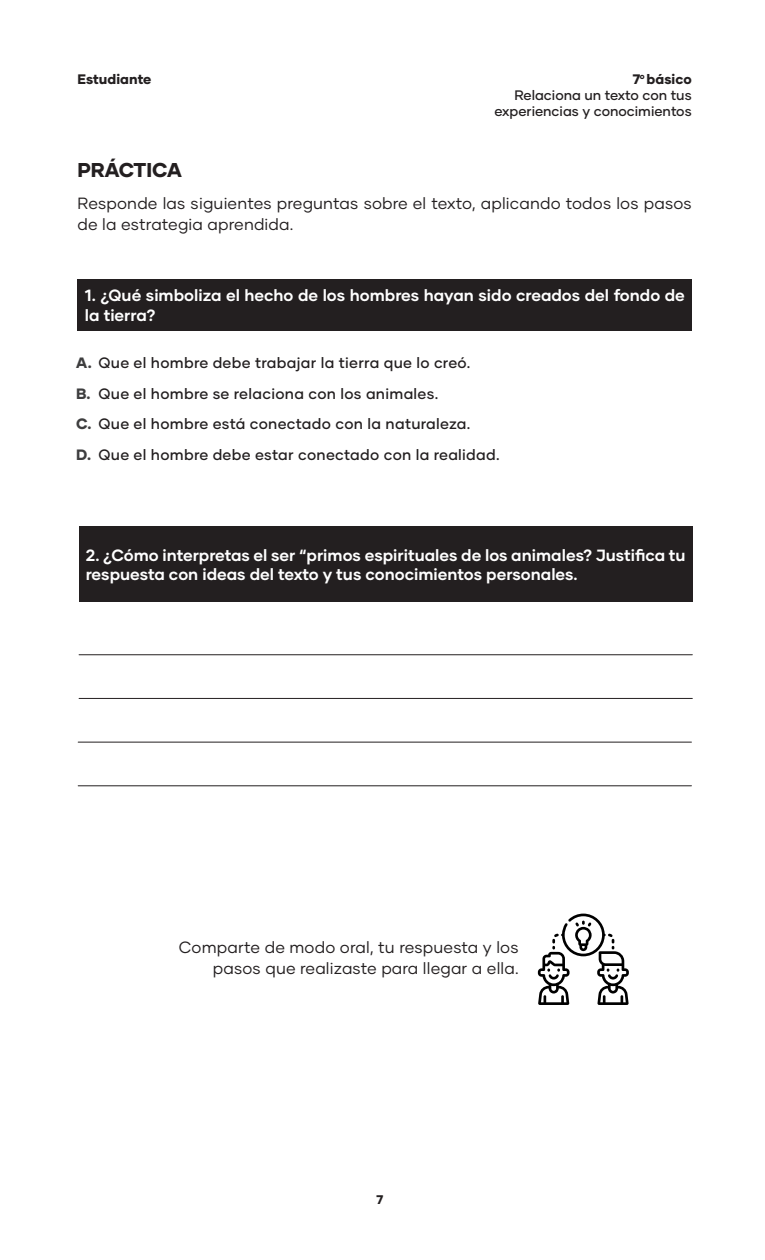
<style>
.page{position:relative;width:765px;height:1260px;background:#fff}
.page>*{position:absolute;margin:0;border:0;box-sizing:border-box;transform-origin:0 0}
.t1{font:800 20px "Gilmer";letter-spacing:-.005em;color:#231f20}
.t2{font:700 16.25px/19.5px "Gilmer";color:#fff}
.t3{font:16.25px/21.2px "Gilmer";letter-spacing:.01em;color:#231f20}
.t4{font:500 15px "Gilmer";letter-spacing:.02em;color:#231f20}
.t5{font:500 13.75px/16.2px "Gilmer";color:#231f20;text-align:right}
.t6{font:800 13.75px "Gilmer";color:#231f20}
.t7{font:800 12.5px "Gilmer";color:#231f20}
.s1{font-weight:800}
.s2{font-weight:800;color:#3e3e3f}
</style>
<div class="page">
<hr style="left:79px;top:654px;width:613px;height:1px;background:#231f20">
<hr style="left:78px;top:742px;width:613px;height:1px;background:#231f20">
<hr style="left:79px;top:698px;width:613px;height:1px;background:#231f20">
<hr style="left:78px;top:785px;width:613px;height:1px;background:#231f20">
<svg style="left:538px;top:914px;width:91px;height:91px"></svg>
<div style="left:78px;top:279px;width:614px;height:51px;background:#231f20"></div>
<div style="left:79px;top:526px;width:614px;height:76px;background:#231f20"></div>
<p class="t6" style="left:78px;top:70px;width:75px">Estudiante</p>
<p class="t5" style="left:494px;top:71px;width:199px"><span class="s1">7</span><sup>o</sup> <span class="s1">básico<br></span>Relaciona un texto con tus experiencias y conocimientos</p>
<p class="t1" style="left:78px;top:157px;width:106px">PRÁCTICA</p>
<p class="t3" style="left:78px;top:192px;width:616px">Responde las siguientes preguntas sobre el texto, aplicando todos los pasos de la estrategia aprendida.</p>
<p class="t2" style="left:85px;top:286px;width:602px">1. ¿Qué simboliza el hecho de los hombres hayan sido creados del fondo de la tierra?</p>
<p class="t4" style="left:76px;top:354px;width:396px"><span class="s2">A.</span> Que el hombre debe trabajar la tierra que lo creó.</p>
<p class="t4" style="left:76px;top:384px;width:364px"><span class="s2">B.</span> Que el hombre se relaciona con los animales.</p>
<p class="t4" style="left:76px;top:415px;width:396px"><span class="s2">C.</span> Que el hombre está conectado con la naturaleza.</p>
<p class="t4" style="left:76px;top:445px;width:425px"><span class="s2">D.</span> Que el hombre debe estar conectado con la realidad.</p>
<p class="t2" style="left:86px;top:545px;width:601px">2. ¿Cómo interpretas el ser “primos espirituales de los animales? Justifica tu respuesta con ideas del texto y tus conocimientos personales.</p>
<p class="t3" style="left:179px;top:936px;width:341px;text-align:right">Comparte de modo oral, tu respuesta y los pasos que realizaste para llegar a ella.</p>
<p class="t7" style="left:376px;top:1192px;width:8px">7</p>
</div>
